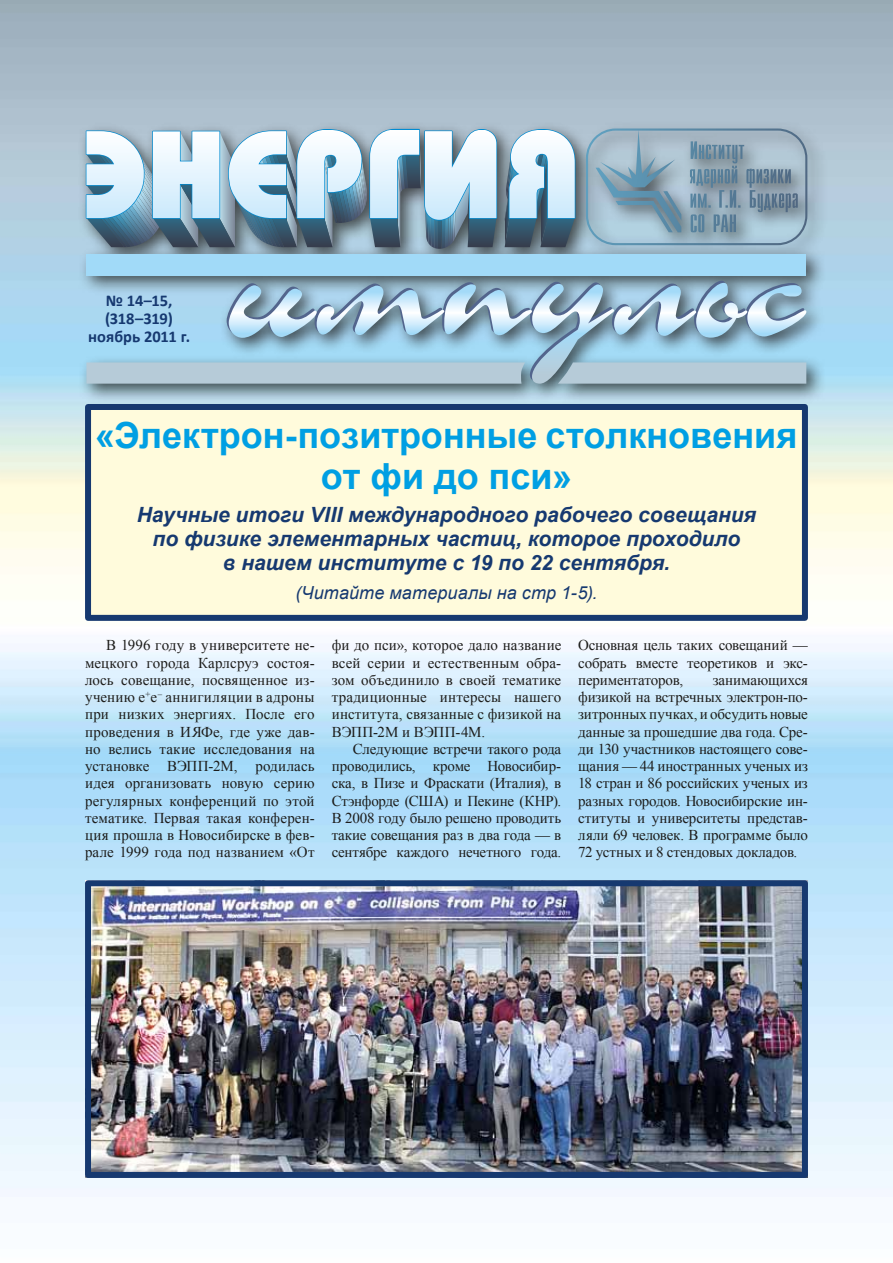
<style>
.page{position:relative;width:893px;height:1263px;background:#fff}
.page>*{position:absolute;margin:0;border:0;box-sizing:border-box;transform-origin:0 0}
.t1{font:700 36px/41.4px "Arial";color:#009fe3;text-align:center}
.t2{font:italic 700 21px/24.2px "Arial";color:#163970;text-align:center}
.t3{font:italic 18px "Arial";letter-spacing:.01em;color:#163970}
.t4{font:700 16.5px/18px "Calibri";color:#163970;text-align:center}
.t5{font:15px/17.2px "Times New Roman";letter-spacing:-.005em;color:#1d1d1b;text-align:justify}
</style>
<div class="page">
<div style="left:78px;top:120px;width:749px;height:284px;background:#1d1d1b;opacity:.75"></div>
<svg style="left:85px;top:128px;width:491px;height:93px"></svg>
<svg style="left:86px;top:130px;width:489px;height:119px"></svg>
<svg style="left:227px;top:281px;width:577px;height:81px"></svg>
<svg style="left:229px;top:283px;width:577px;height:79px"></svg>
<svg style="left:86px;top:362px;width:720px;height:22px"></svg>
<svg style="left:586px;top:128px;width:221px;height:117px"></svg>
<div style="left:86px;top:254px;width:720px;height:21px;background:#a1daf8"></div>
<img style="left:92px;top:887px;width:709px;height:284px">
<div style="left:85px;top:880px;width:723px;height:298px;border:6px solid #163970"></div>
<div style="left:88px;top:407px;width:717px;height:211px;background:#fffbdc"></div>
<div style="left:85px;top:404px;width:723px;height:217px;border:6px solid #163970"></div>
<p class="t4" style="left:88px;top:291px;width:104px">№ 14–15, (318–319) ноябрь 2011 г.</p>
<h1 class="t1" style="left:95px;top:415px;width:704px">«Электрон-позитронные столкновения от фи до пси»</h1>
<h2 class="t2" style="left:137px;top:503px;width:621px">Научные итоги VIII международного рабочего совещания по физике элементарных частиц, которое проходило<br>в нашем институте с 19 по 22 сентября.</h2>
<p class="t3" style="left:295px;top:581px;width:304px">(Читайте материалы на стр 1-5).</p>
<p class="t5" style="left:85px;top:636px;width:231px;text-indent:21px">В 1996 году в университете не&shy;мецкого города Карлсруэ состоя&shy;лось совещание, посвященное из&shy;учению e<sup>+</sup>e<sup>–</sup> аннигиляции в адроны при низких энергиях. После его проведения в ИЯФе, где уже дав&shy;но велись такие исследования на установке ВЭПП‑2М, родилась идея организовать новую серию регулярных конференций по этой тематике. Первая такая конферен&shy;ция прошла в Новосибирске в фев&shy;рале 1999 года под названием «От</p>
<p class="t5" style="left:332px;top:636px;width:231px">фи до пси», которое дало название всей серии и естественным обра&shy;зом объединило в своей тематике традиционные интересы нашего института, связанные с физикой на ВЭПП‑2М и ВЭПП‑4М.</p>
<p class="t5" style="left:578px;top:636px;width:231px">Основная цель таких совещаний — собрать вместе теоретиков и экс&shy;периментаторов,</p>
<p class="t5" style="left:578px;top:671px;width:231px;text-indent:134px">занимающихся физикой на встречных электрон-по&shy;зитронных пучках, и обсудить новые данные за прошедшие два года. Сре&shy;ди 130 участников настоящего сове&shy;щания — 44 иностранных ученых из 18 стран и 86 российских ученых из разных городов. Новосибирские ин&shy;ституты и университеты представ&shy;ляли 69 человек. В программе было 72 устных и 8 стендовых докладов.</p>
<p class="t5" style="left:332px;top:740px;width:231px;text-indent:21px">Следующие встречи такого рода проводились, кроме Новосибир&shy;ска, в Пизе и Фраскати (Италия), в Стэнфорде (США) и Пекине (КНР).<br>В 2008 году было решено проводить такие совещания раз в два года — в сентябре каждого нечетного года.</p>
</div>
